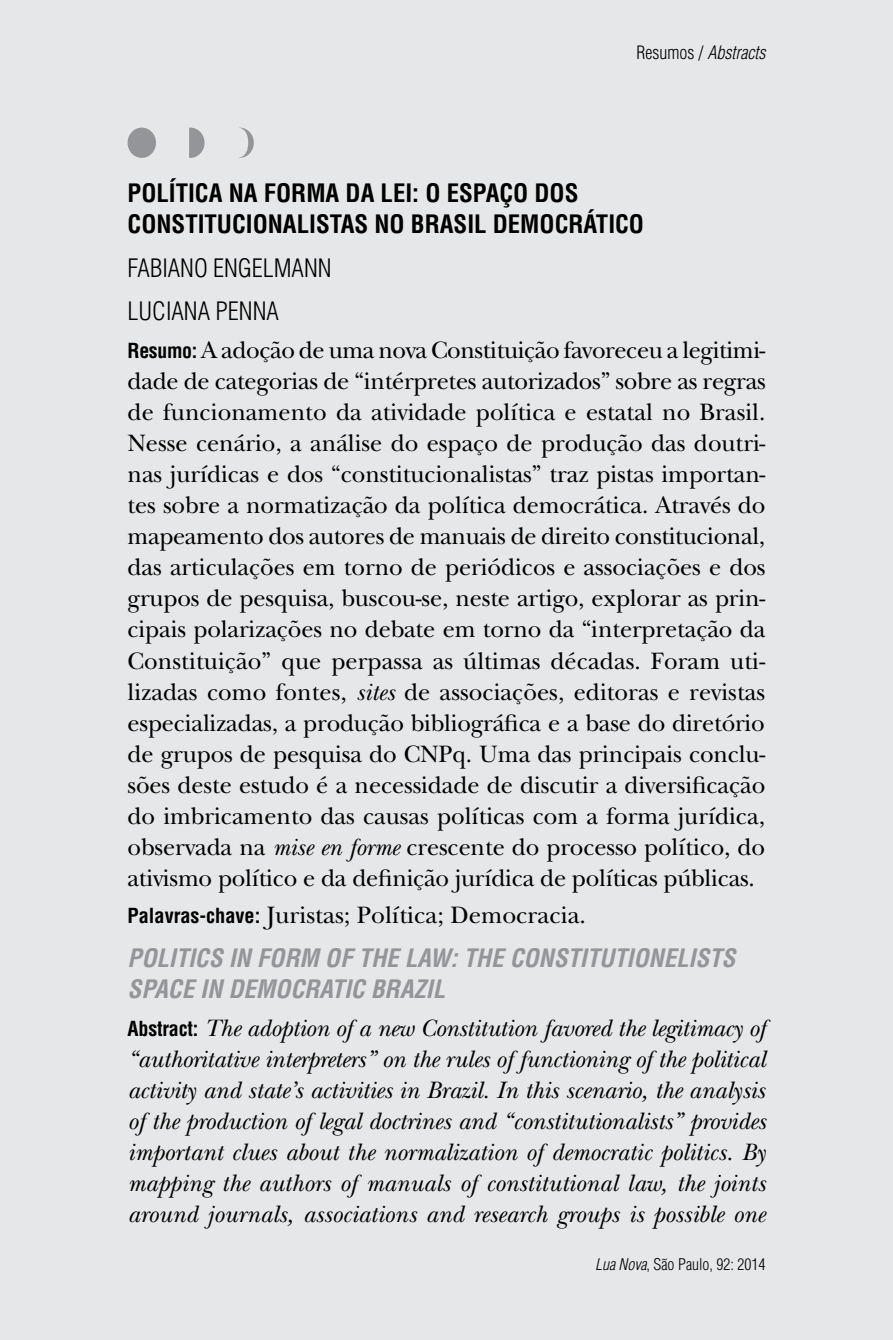
<style>
.page{position:relative;width:893px;height:1340px;background:#fff}
.page>*{position:absolute;margin:0;border:0;box-sizing:border-box;transform-origin:0 0}
.t1{font:24.75px/31.1px "New Baskerville";letter-spacing:-.01em;color:#000;text-align:justify}
.t2{font:italic 24.75px/31.1px "New Baskerville";color:#000;text-align:justify}
.t3{font:700 condensed 24.75px/31.1px "Helvetica";color:#000}
.t4{font:italic 700 condensed 24.75px/31.1px "Helvetica";color:#939598}
.t5{font:300 condensed 24.75px/43.9px "Helvetica";color:#000}
.t6{font:italic 300 condensed 18px "Helvetica";color:#000}
.t7{font:300 condensed 15.75px "Helvetica";color:#000}
.s1{font-style:normal}
.s2{font-family:"Helvetica";font-weight:700;font-stretch:condensed;font-size:20.25px}
.s3{font-style:italic}
.s4{font-family:"Helvetica";font-weight:700;font-style:normal;font-stretch:condensed;font-size:20.25px}
</style>
<div class="page">
<div style="left:0;top:0;width:893px;height:1339px;background:#e6e7e8"></div>
<div style="left:128px;top:128px;width:28px;height:30px;background:#939598;border-radius:50%"></div>
<svg style="left:189px;top:128px;width:16px;height:30px"></svg>
<svg style="left:239px;top:128px;width:15px;height:30px"></svg>
<p class="t6" style="left:636px;top:41px;width:130px"><span class="s1">Resumos /</span> Abstracts</p>
<p class="t3" style="left:128px;top:177px;width:518px">POLÍTICA NA FORMA DA LEI: O ESPAÇO DOS<br>CONSTITUCIONALISTAS NO BRASIL DEMOCRÁTICO</p>
<p class="t5" style="left:128px;top:245px;width:205px">FABIANO ENGELMANN<br>LUCIANA PENNA</p>
<p class="t1" style="left:128px;top:334px;width:640px"><span class="s2">Resumo:</span> A adoção de uma nova Constituição favoreceu a legitimi‑ dade de categorias de “intérpretes autorizados” sobre as regras de funcionamento da atividade política e estatal no Brasil.<br>Nesse cenário, a análise do espaço de produção das doutri‑ nas jurídicas e dos “constitucionalistas” traz pistas importan‑ tes sobre a normatização da política democrática. Através do mapeamento dos autores de manuais de direito constitucional, das articulações em torno de periódicos e associações e dos grupos de pesquisa, buscou-se, neste artigo, explorar as prin‑ cipais polarizações no debate em torno da “interpretação da Constituição” que perpassa as últimas décadas. Foram uti‑ lizadas como fontes, <span class="s3">sites</span> de associações, editoras e revistas especializadas, a produção bibliográfica e a base do diretório de grupos de pesquisa do CNPq. Uma das principais conclu‑ sões deste estudo é a necessidade de discutir a diversificação do imbricamento das causas políticas com a forma jurídica, observada na <span class="s3">mise en forme</span> crescente do processo político, do ativismo político e da definição jurídica de políticas públicas.</p>
<p class="t1" style="left:128px;top:900px;width:460px"><span class="s2">Palavras-chave:</span> Juristas; Política; Democracia.</p>
<p class="t4" style="left:128px;top:942px;width:609px">POLITICS IN FORM OF THE LAW: THE CONSTITUTIONELISTS<br>SPACE IN DEMOCRATIC BRAZIL</p>
<p class="t2" style="left:128px;top:1012px;width:640px"><span class="s4">Abstract:</span> The adoption of a new Constitution favored the legitimacy of “authoritative interpreters” on the rules of functioning of the political activity and state’s activities in Brazil. In this scenario, the analysis of the production of legal doctrines and “constitutionalists” provides important clues about the normalization of democratic politics. By mapping the authors of manuals of constitutional law, the joints around journals, associations and research groups is possible one</p>
<p class="t7" style="left:595px;top:1253px;width:172px"><span class="s3">Lua Nova</span>, São Paulo, 92: 2014</p>
</div>
